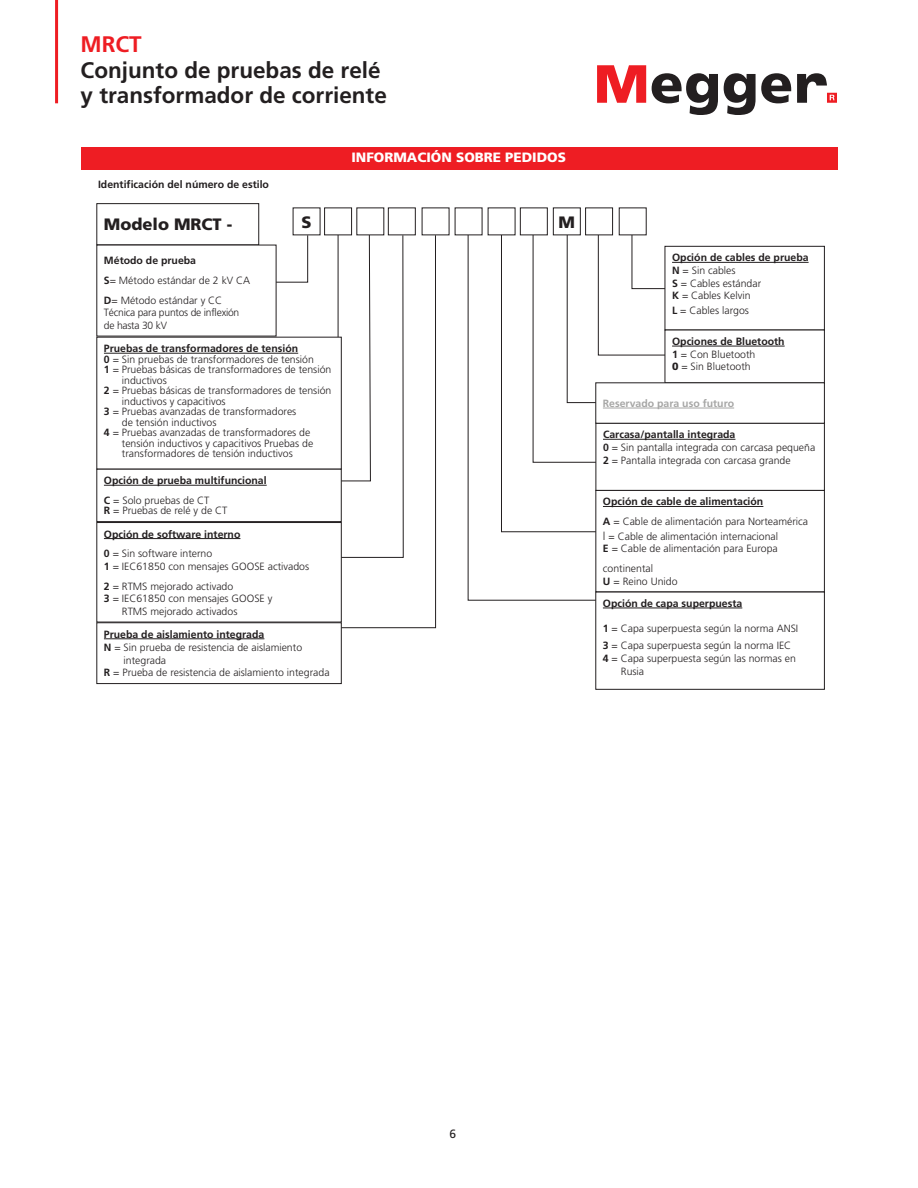
<style>
.page{position:relative;width:918px;height:1188px;background:#fff}
.page>*{position:absolute;margin:0;border:0;box-sizing:border-box;transform-origin:0 0}
.t1{font:700 22.5px/25.5px "Frutiger LT Pro";color:#231f20}
.t2{font:700 22.5px "Frutiger LT Pro";color:#ee1d23}
.t3{font:900 16.5px "Frutiger LT Pro";color:#231f20}
.t4{font:900 13.5px "Frutiger LT Pro";color:#fff}
.t5{font:12px "Frutiger LT Pro";color:#231f20}
.t6{font:300 10.5px/12.6px "Frutiger LT Pro";color:#231f20}
.t7{font:700 10.5px/19.8px "Frutiger LT Pro";color:#231f20}
.t8{font:300 10.5px/12.6px "Frutiger LT Pro";letter-spacing:-.02em;color:#231f20}
.t9{font:700 10.5px "Frutiger LT Pro";color:#a6a6a5}
.s1{font-weight:700}
.s2{font-weight:300}
.s3{font-weight:900}
.s4{font-stretch:condensed;font-size:12px}
</style>
<div class="page">
<hr style="left:55px;top:0;width:3px;height:103px;background:#ee1d23">
<svg style="left:597px;top:65px;width:240px;height:50px"></svg>
<div style="left:81px;top:147px;width:757px;height:22px;background:#ee1d23"></div>
<svg style="left:467px;top:234px;width:34px;height:367px"></svg>
<div style="left:520px;top:208px;width:28px;height:27px;border:1px solid #231f20"></div>
<div style="left:553px;top:208px;width:28px;height:27px;border:1px solid #231f20"></div>
<div style="left:585px;top:208px;width:28px;height:27px;border:1px solid #231f20"></div>
<svg style="left:96px;top:203px;width:340px;height:481px"></svg>
<svg style="left:501px;top:234px;width:324px;height:456px"></svg>
<h1 class="t2" style="left:81px;top:31px;width:63px">MRCT</h1>
<h1 class="t1" style="left:81px;top:57px;width:308px">Conjunto de pruebas de relé y transformador de corriente</h1>
<p class="t4" style="left:351px;top:150px;width:216px">INFORMACIÓN SOBRE PEDIDOS</p>
<p class="t7" style="left:98px;top:174px;width:172px">Identificación del número de estilo</p>
<h2 class="t3" style="left:104px;top:215px;width:130px">Modelo MRCT -</h2>
<h2 class="t3" style="left:302px;top:212px;width:12px">S</h2>
<h2 class="t3" style="left:559px;top:212px;width:18px">M</h2>
<p class="t6" style="left:104px;top:251px;width:148px;line-height:19.8px"><span class="s1">Método de prueba<br>S</span>= Método estándar de 2 kV CA<br><span class="s1">D</span>= Método estándar y CC</p>
<p class="t8" style="left:104px;top:306px;width:137px">Técnica para puntos de inflexión de hasta 30 kV</p>
<p class="t7" style="left:104px;top:339px;width:196px">Pruebas de transformadores de tensión</p>
<p class="t6" style="left:104px;top:353px;width:211px"><span class="s1">0</span> = Sin pruebas de transformadores de tensión</p>
<p class="t6" style="left:104px;top:363px;width:229px"><span class="s1">1</span> = Pruebas básicas de transformadores de tensión</p>
<p class="t6" style="left:122px;top:374px;width:46px">inductivos</p>
<p class="t6" style="left:104px;top:384px;width:229px"><span class="s1">2</span> = Pruebas básicas de transformadores de tensión</p>
<p class="t6" style="left:122px;top:395px;width:105px">inductivos y capacitivos</p>
<p class="t6" style="left:104px;top:405px;width:194px"><span class="s1">3</span> = Pruebas avanzadas de transformadores</p>
<p class="t6" style="left:122px;top:416px;width:96px">de tensión inductivos</p>
<p class="t6" style="left:104px;top:426px;width:208px"><span class="s1">4</span> = Pruebas avanzadas de transformadores de</p>
<p class="t6" style="left:122px;top:437px;width:193px">tensión inductivos y capacitivos Pruebas de</p>
<p class="t6" style="left:122px;top:447px;width:172px">transformadores de tensión inductivos</p>
<p class="t7" style="left:104px;top:471px;width:164px">Opción de prueba multifuncional<br>C <span class="s2">= Solo pruebas de CT</span></p>
<p class="t6" style="left:104px;top:505px;width:125px"><span class="s1">R</span> = Pruebas de relé y de CT</p>
<p class="t6" style="left:672px;top:251px;width:138px"><span class="s1">Opción de cables de prueba<br>N</span> = Sin cables<br><span class="s1">S</span> = Cables estándar<br><span class="s1">K</span> = Cables Kelvin</p>
<p class="t6" style="left:672px;top:304px;width:78px"><span class="s1">L</span> = Cables largos</p>
<p class="t6" style="left:672px;top:335px;width:114px"><span class="s1">Opciones de Bluetooth<br>1</span> = Con Bluetooth<br><span class="s3">0</span> = Sin Bluetooth</p>
<p class="t9" style="left:603px;top:397px;width:133px">Reservado para uso futuro</p>
<p class="t6" style="left:603px;top:428px;width:214px"><span class="s1">Carcasa/pantalla integrada<br>0</span> = Sin pantalla integrada con carcasa pequeña<br><span class="s1">2</span> = Pantalla integrada con carcasa grande</p>
<p class="t6" style="left:603px;top:492px;width:207px;line-height:19.8px"><span class="s1">Opción de cable de alimentación<br>A</span> = Cable de alimentación para Norteamérica</p>
<p class="t6" style="left:603px;top:530px;width:177px"><span class="s4">I</span> = Cable de alimentación internacional<br><span class="s1">E</span> = Cable de alimentación para Europa</p>
<p class="t6" style="left:603px;top:562px;width:76px">continental<br><span class="s1">U</span> = Reino Unido</p>
<p class="t7" style="left:104px;top:524px;width:138px">Opción de software interno<br>0 <span class="s2">= Sin software interno</span></p>
<p class="t6" style="left:104px;top:556px;width:207px;line-height:19.8px"><span class="s1">1</span> = IEC61850 con mensajes GOOSE activados<br><span class="s1">2</span> = RTMS mejorado activado</p>
<p class="t6" style="left:122px;top:592px;width:152px;text-indent:-18px"><span class="s1">3</span> = IEC61850 con mensajes GOOSE y<br>RTMS mejorado activados</p>
<p class="t7" style="left:603px;top:593px;width:141px">Opción de capa superpuesta</p>
<p class="t6" style="left:603px;top:621px;width:197px;line-height:16.5px"><span class="s1">1</span> = Capa superpuesta según la norma ANSI<br><span class="s1">3</span> = Capa superpuesta según la norma IEC</p>
<p class="t6" style="left:621px;top:652px;width:177px;text-indent:-18px"><span class="s1">4</span> = Capa superpuesta según las normas en<br>Rusia</p>
<p class="t7" style="left:104px;top:624px;width:162px">Prueba de aislamiento integrada</p>
<p class="t6" style="left:104px;top:641px;width:200px"><span class="s1">N</span> = Sin prueba de resistencia de aislamiento</p>
<p class="t6" style="left:124px;top:654px;width:44px">integrada</p>
<p class="t6" style="left:104px;top:667px;width:227px"><span class="s1">R</span> = Prueba de resistencia de aislamiento integrada</p>
<p class="t5" style="left:449px;top:1127px;width:8px">6</p>
</div>
